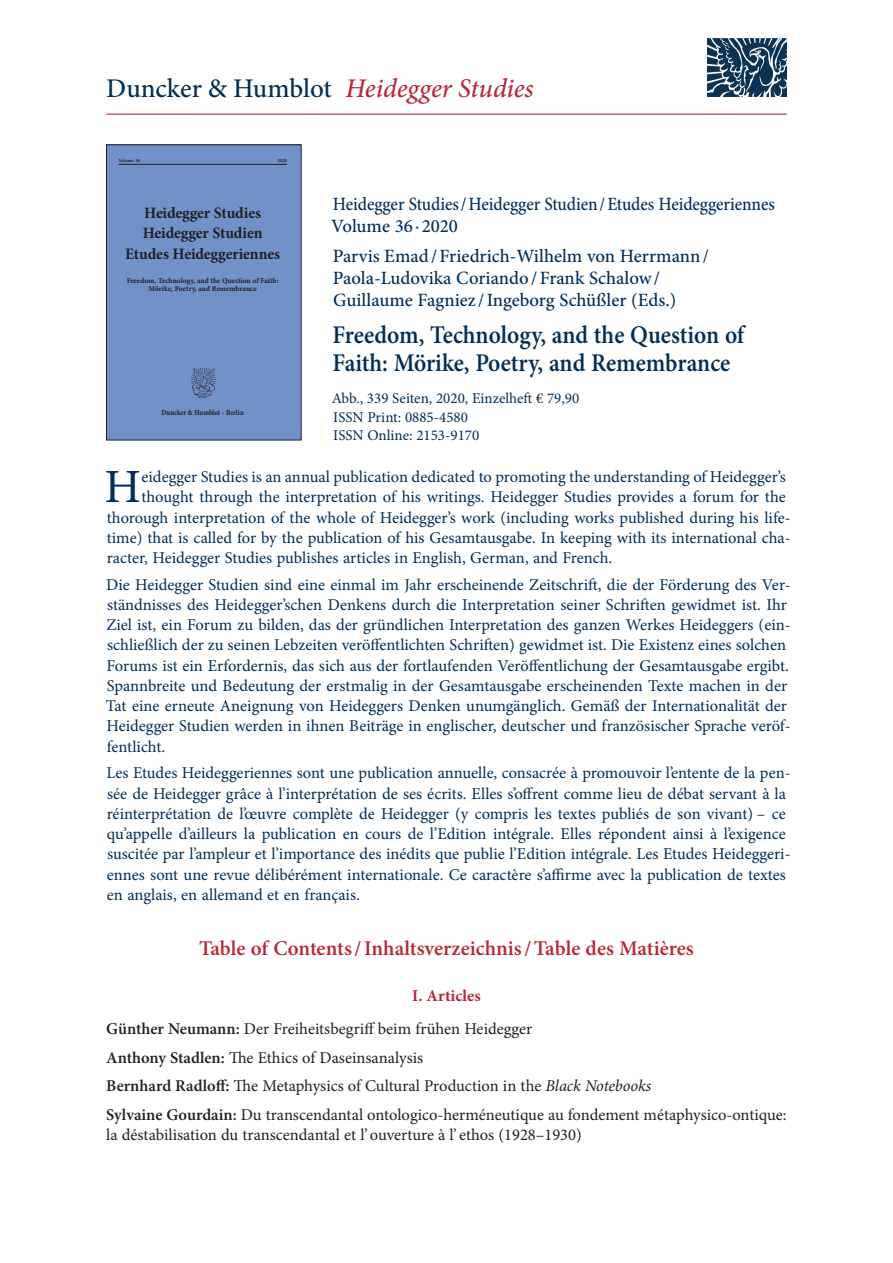
<style>
.page{position:relative;width:893px;height:1263px;background:#fff}
.page>*{position:absolute;margin:0;border:0;box-sizing:border-box;transform-origin:0 0}
.t1{font:47.7px "Minion Pro";color:#002d56}
.t2{font:italic 500 27px "Minion Pro";letter-spacing:-.005em;color:#b72837}
.t3{font:600 25.5px/28.5px "Minion Pro";color:#002d56;scale:.92 1}
.t4{font:600 21px "Minion Pro";letter-spacing:-.005em;color:#b72837}
.t5{font:500 18.75px/21.8px "Minion Pro";letter-spacing:-.005em;color:#002d56}
.t6{font:500 18.75px/21.8px "Minion Pro";letter-spacing:-.005em;color:#002d56;scale:.93 1}
.t7{font:16.5px/20.2px "Minion Pro";color:#002d56}
.t8{font:16.5px/28.8px "Minion Pro";color:#231f20}
.t9{font:700 15.9px/20.5px "Minion Pro";letter-spacing:-.01em;color:#231f20;text-align:center}
.t10{font:15px/18.8px "Minion Pro";color:#002d56}
.t11{font:700 7.8px "Minion Pro";letter-spacing:-.005em;color:#231f20;scale:.86 1}
.t12{font:700 7.5px/8.6px "Minion Pro";letter-spacing:.005em;color:#231f20;text-align:center}
.t13{font:700 4.8px "Minion Pro";color:#231f20}
.s1{font-style:normal;color:#002d56}
.s2{font-weight:400}
.s3{color:#231f20}
.s4{font-weight:700;color:#b72837}
.s5{font-weight:600}
.s6{font-style:italic}
</style>
<div class="page">
<div style="left:106px;top:145px;width:195px;height:295px;background:#7192c9"></div>
<hr style="left:118px;top:164px;width:169px;height:1px;background:#231f20">
<img style="left:191px;top:367px;width:25px;height:31px">
<div style="left:106px;top:145px;width:195px;height:295px;border:1px solid #231f20"></div>
<img style="left:707px;top:38px;width:79px;height:59px">
<hr style="left:106px;top:114px;width:681px;height:1px;background:#b72837">
<h2 class="t2" style="left:106px;top:70px;width:429px"><span class="s1">Duncker &amp; Humblot</span> Heidegger Studies</h2>
<p class="t13" style="left:118px;top:157px;width:24px">Volume 36</p>
<p class="t13" style="left:277px;top:157px;width:11px">2020</p>
<p class="t9" style="left:125px;top:202px;width:157px">Heidegger Studies<br>Heidegger Studien<br>Etudes Heideggeriennes</p>
<p class="t12" style="left:127px;top:276px;width:153px">Freedom, Technology, and the Question of Faith:<br>Mörike, Poetry, and Remembrance</p>
<p class="t11" style="left:161px;top:407px;width:97px">Duncker &amp; Humblot · Berlin</p>
<p class="t6" style="left:331px;top:193px;width:479px">Heidegger Studies/Heidegger Studien/Etudes Heideggeriennes<br>Volume 36 <span class="s2">·</span> 2020</p>
<p class="t5" style="left:333px;top:245px;width:378px">Parvis Emad/Friedrich-Wilhelm von Herrmann/<br>Paola-Ludovika Coriando/Frank Schalow/<br>Guillaume Fagniez /Ingeborg Schüßler (Eds.)</p>
<h3 class="t3" style="left:332px;top:320px;width:449px">Freedom, Technology, and the Question of<br>Faith: Mörike, Poetry, and Remembrance</h3>
<p class="t10" style="left:332px;top:389px;width:249px">Abb., 339 Seiten, 2020, Einzelheft <span class="s3">€</span> 79,90<br>ISSN Print: 0885-4580<br>ISSN Online: 2153-9170</p>
<h1 class="t1" style="left:104px;top:455px;width:38px">H</h1>
<p class="t7" style="left:142px;top:467px;width:646px">eidegger Studies is an annual publication dedicated to promoting the understanding of Heidegger’s</p>
<p class="t7" style="left:141px;top:487px;width:646px">thought through the interpretation of his writings. Heidegger Studies provides a forum for the</p>
<p class="t7" style="left:107px;top:507px;width:685px">thorough interpretation of the whole of Heidegger’s work (including works published during his life-</p>
<p class="t7" style="left:107px;top:527px;width:685px">time) that is called for by the publication of his Gesamtausgabe. In keeping with its international cha-</p>
<p class="t7" style="left:107px;top:548px;width:507px">racter, Heidegger Studies publishes articles in English, German, and French.</p>
<p class="t7" style="left:106px;top:574px;width:686px">Die Heidegger Studien sind eine einmal im Jahr erscheinende Zeitschrift, die der Förderung des Ver&shy;ständnisses des Heidegger’schen Denkens durch die Interpretation seiner Schriften gewidmet ist. Ihr Ziel ist, ein Forum zu bilden, das der gründlichen Interpretation des ganzen Werkes Heideggers (ein&shy;schließlich der zu seinen Lebzeiten veröffentlichten Schriften) gewidmet ist. Die Existenz eines solchen Forums ist ein Erfordernis, das sich aus der fortlaufenden Veröffentlichung der Gesamtausgabe ergibt.<br>Spannbreite und Bedeutung der erstmalig in der Gesamtausgabe erscheinenden Texte machen in der Tat eine erneute Aneignung von Heideggers Denken unumgänglich. Gemäß der Internationalität der Heidegger Studien werden in ihnen Beiträge in englischer, deutscher und französischer Sprache veröf&shy;fentlicht.</p>
<p class="t7" style="left:106px;top:763px;width:686px">Les Etudes Heideggeriennes sont une publication annuelle, consacrée à promouvoir l’entente de la pen&shy;sée de Heidegger grâce à l’interprétation de ses écrits. Elles s’offrent comme lieu de débat servant à la réinterprétation de l’œuvre complète de Heidegger (y compris les textes publiés de son vivant) – ce qu’appelle d’ailleurs la publication en cours de l’Edition intégrale. Elles répondent ainsi à l’exigence suscitée par l’ampleur et l’importance des inédits que publie l’Edition intégrale. Les Etudes Heideggeri&shy;ennes sont une revue délibérément internationale. Ce caractère s’affirme avec la publication de textes en anglais, en allemand et en français.</p>
<p class="t4" style="left:199px;top:934px;width:496px">Table of Contents/Inhaltsverzeichnis/Table des Matières</p>
<p class="t8" style="left:106px;top:979px;width:428px;line-height:33px;text-indent:306px"><span class="s4">I. Articles<br></span><span class="s5">Günther Neumann:</span> Der Freiheitsbegriff beim frühen Heidegger</p>
<p class="t8" style="left:106px;top:1043px;width:682px"><span class="s5">Anthony Stadlen:</span> The Ethics of Daseinsanalysis<br><span class="s5">Bernhard Radloff:</span> The Metaphysics of Cultural Production in the <span class="s6">Black Notebooks<br></span><span class="s5">Sylvaine Gourdain:</span> Du transcendantal ontologico-herméneutique au fondement métaphysico-ontique:</p>
<p class="t8" style="left:106px;top:1121px;width:477px">la déstabilisation du transcendantal et l’ouverture à l’ ethos (1928–1930)</p>
</div>
